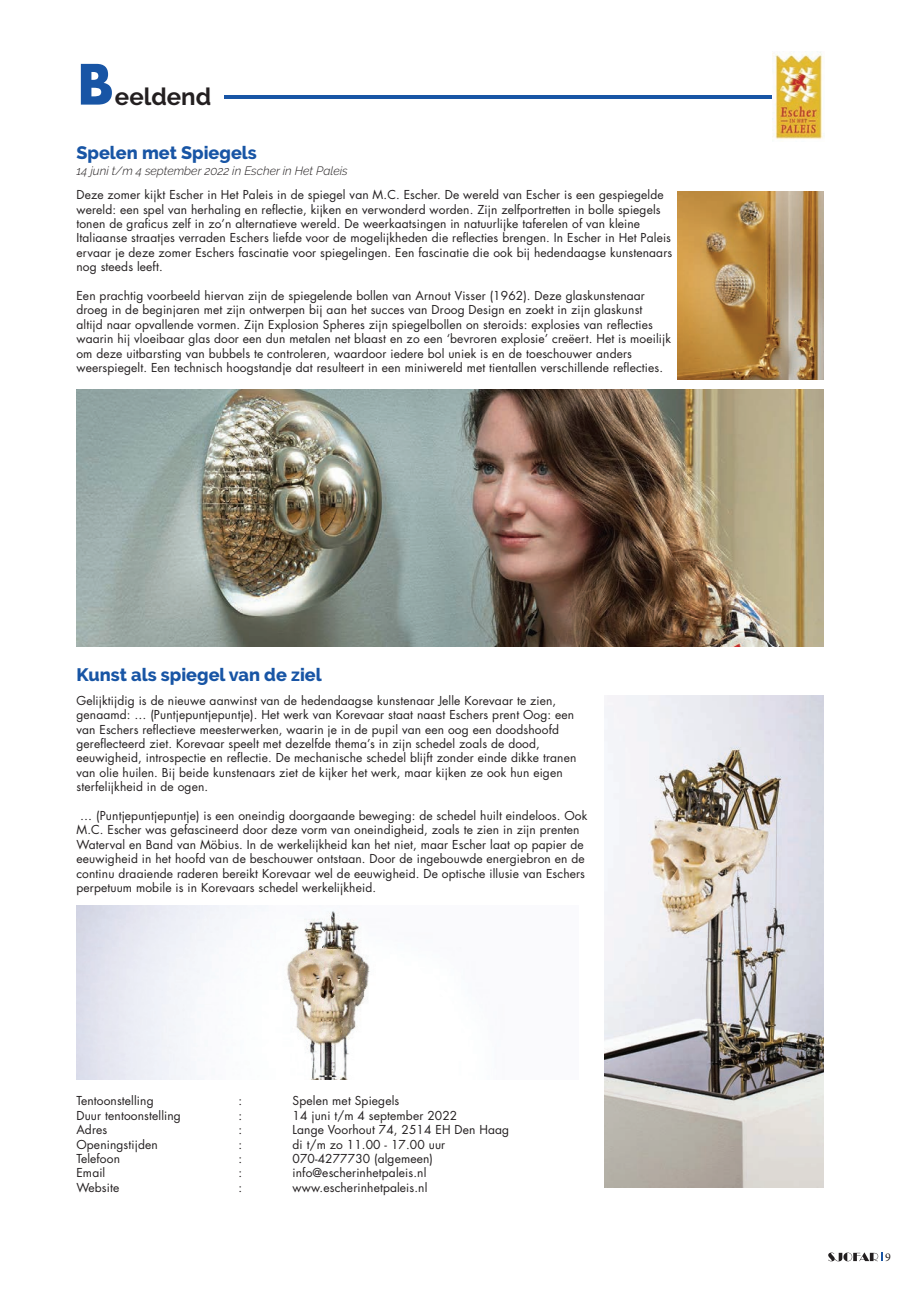
<style>
.page{position:relative;width:919px;height:1289px;background:#fff}
.page>*{position:absolute;margin:0;border:0;box-sizing:border-box;transform-origin:0 0}
.t1{font:700 54px "Futura";color:#1855a5}
.t2{font:700 24px "Raleway";color:#231f20}
.t3{font:800 18px "Raleway";color:#1855a5}
.t4{font:12px/14.4px "Futura Std";letter-spacing:.01em;color:#231f20}
.t5{font:italic 300 12px "Raleway";color:#231f20}
.t6{font:12px "Minion Pro";color:#231f20}
</style>
<div class="page">
<svg style="left:828px;top:1252px;width:54px;height:9px"></svg>
<hr style="left:225px;top:95px;width:598px;height:3px;background:#1855a5">
<img style="left:677px;top:191px;width:146px;height:188px">
<img style="left:772px;top:51px;width:52px;height:88px">
<img style="left:77px;top:905px;width:293px;height:174px">
<img style="left:77px;top:389px;width:746px;height:257px">
<img style="left:604px;top:695px;width:219px;height:492px">
<h1 class="t1" style="left:77px;top:45px;width:39px">B</h1>
<h2 class="t2" style="left:115px;top:82px;width:98px">eeldend</h2>
<h3 class="t3" style="left:76px;top:142px;width:182px">Spelen met Spiegels</h3>
<p class="t5" style="left:77px;top:164px;width:273px">14 juni t/m 4 september 2022 in Escher in Het Paleis</p>
<p class="t4" style="left:76px;top:188px;width:597px">Deze zomer kijkt Escher in Het Paleis in de spiegel van M.C. Escher. De wereld van Escher is een gespiegelde wereld: een spel van herhaling en reflectie, kijken en verwonderd worden. Zijn zelfportretten in bolle spiegels tonen de graficus zelf in zo’n alternatieve wereld. De weerkaatsingen in natuurlijke taferelen of van kleine Italiaanse straatjes verraden Eschers liefde voor de mogelijkheden die reflecties brengen. In Escher in Het Paleis ervaar je deze zomer Eschers fascinatie voor spiegelingen. Een fascinatie die ook bij hedendaagse kunstenaars nog steeds leeft.</p>
<p class="t4" style="left:76px;top:288px;width:596px">Een prachtig voorbeeld hiervan zijn de spiegelende bollen van Arnout Visser (1962). Deze glaskunstenaar droeg in de beginjaren met zijn ontwerpen bij aan het succes van Droog Design en zoekt in zijn glaskunst altijd naar opvallende vormen. Zijn Explosion Spheres zijn spiegelbollen on steroids: explosies van reflecties waarin hij vloeibaar glas door een dun metalen net blaast en zo een ‘bevroren explosie’ creëert. Het is moeilijk om deze uitbarsting van bubbels te controleren, waardoor iedere bol uniek is en de toeschouwer anders weerspiegelt. Een technisch hoogstandje dat resulteert in een miniwereld met tientallen verschillende reflecties.</p>
<h3 class="t3" style="left:76px;top:664px;width:247px">Kunst als spiegel van de ziel</h3>
<p class="t4" style="left:76px;top:693px;width:501px">Gelijktijdig is de nieuwe aanwinst van de hedendaagse kunstenaar Jelle Korevaar te zien, genaamd: … (Puntjepuntjepuntje). Het werk van Korevaar staat naast Eschers prent Oog: een van Eschers reflectieve meesterwerken, waarin je in de pupil van een oog een doodshoofd gereflecteerd ziet. Korevaar speelt met dezelfde thema’s in zijn schedel zoals de dood, eeuwigheid, introspectie en reflectie. De mechanische schedel blijft zonder einde dikke tranen van olie huilen. Bij beide kunstenaars ziet de kijker het werk, maar kijken ze ook hun eigen sterfelijkheid in de ogen.</p>
<p class="t4" style="left:76px;top:808px;width:512px;text-indent:4px">… (Puntjepuntjepuntje) is een oneindig doorgaande beweging: de schedel huilt eindeloos. Ook M.C. Escher was gefascineerd door deze vorm van oneindigheid, zoals te zien in zijn prenten Waterval en Band van Möbius. In de werkelijkheid kan het niet, maar Escher laat op papier de eeuwigheid in het hoofd van de beschouwer ontstaan. Door de ingebouwde energiebron en de continu draaiende raderen bereikt Korevaar wel de eeuwigheid. De optische illusie van Eschers perpetuum mobile is in Korevaars schedel werkelijkheid.</p>
<p class="t4" style="left:76px;top:1093px;width:79px">Tentoonstelling</p>
<p class="t4" style="left:238px;top:1093px;width:5px">:</p>
<p class="t4" style="left:292px;top:1093px;width:108px">Spelen met Spiegels</p>
<p class="t4" style="left:76px;top:1108px;width:106px">Duur tentoonstelling</p>
<p class="t4" style="left:238px;top:1108px;width:5px">:</p>
<p class="t4" style="left:292px;top:1108px;width:166px">14 juni t/m 4 september 2022</p>
<p class="t4" style="left:76px;top:1122px;width:32px">Adres</p>
<p class="t4" style="left:238px;top:1122px;width:5px">:</p>
<p class="t4" style="left:292px;top:1122px;width:218px">Lange Voorhout 74, 2514 EH Den Haag</p>
<p class="t4" style="left:76px;top:1136px;width:83px">Openingstijden</p>
<p class="t4" style="left:238px;top:1136px;width:5px">:</p>
<p class="t4" style="left:292px;top:1136px;width:154px">di t/m zo 11.00 - 17.00 uur</p>
<p class="t4" style="left:76px;top:1151px;width:45px">Telefoon</p>
<p class="t4" style="left:238px;top:1151px;width:5px">:</p>
<p class="t4" style="left:292px;top:1151px;width:142px">070-4277730 (algemeen)</p>
<p class="t4" style="left:76px;top:1165px;width:30px">Email</p>
<p class="t4" style="left:238px;top:1165px;width:5px">:</p>
<p class="t4" style="left:292px;top:1165px;width:135px">info@escherinhetpaleis.nl</p>
<p class="t4" style="left:76px;top:1180px;width:44px">Website</p>
<p class="t4" style="left:238px;top:1180px;width:5px">:</p>
<p class="t4" style="left:292px;top:1180px;width:136px">www.escherinhetpaleis.nl</p>
<p class="t6" style="left:885px;top:1249px;width:7px">9</p>
</div>
